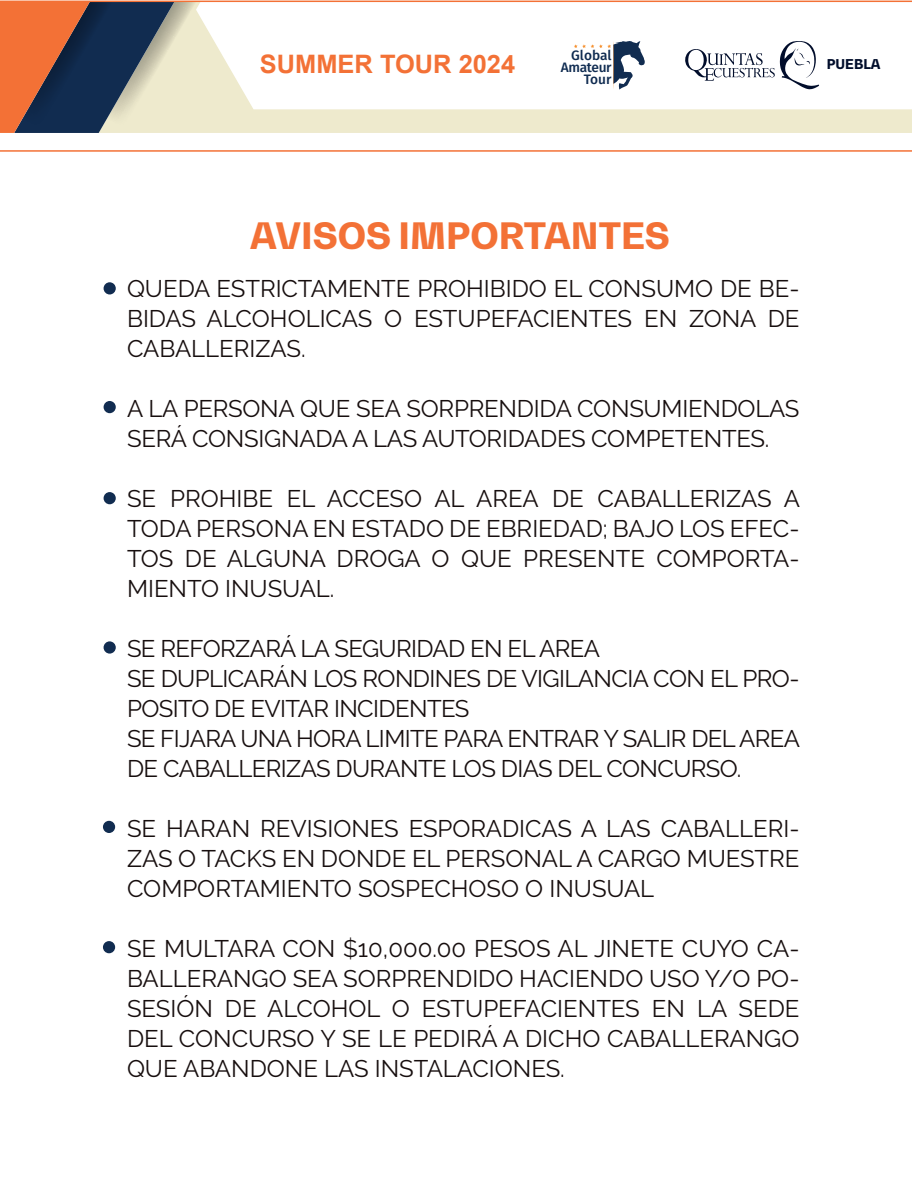
<style>
.page{position:relative;width:912px;height:1187px;background:#fff}
.page>*{position:absolute;margin:0;border:0;box-sizing:border-box;transform-origin:0 0}
.t1{font:700 36px "FEI";color:#f37136}
.t2{font:700 25.5px "Arial";color:#f37136}
.t3{font:24px/30px "Raleway";letter-spacing:-.01em;color:#170e0e;text-align:justify}
.t4{font:500 13.65px/12px "Fira Sans";letter-spacing:-.015em;color:#102c51;text-align:right}
.t5{font:700 13.35px "FEI";color:#010d2b}
</style>
<div class="page">
<div style="left:104px;top:401px;width:12px;height:12px;background:#112c50;border-radius:50%"></div>
<div style="left:104px;top:492px;width:12px;height:12px;background:#112c50;border-radius:50%"></div>
<div style="left:104px;top:641px;width:12px;height:12px;background:#112c50;border-radius:50%"></div>
<div style="left:103px;top:820px;width:12px;height:13px;background:#112c50;border-radius:50%"></div>
<div style="left:104px;top:282px;width:12px;height:12px;background:#112c50;border-radius:50%"></div>
<div style="left:103px;top:941px;width:12px;height:12px;background:#112c50;border-radius:50%"></div>
<svg style="left:0;top:1px;width:912px;height:151px"></svg>
<p class="t2" style="left:260px;top:47px;width:257px">SUMMER TOUR 2024</p>
<p class="t4" style="left:561px;top:48px;width:52px">Global<br>Amateur<br>Tour</p>
<p class="t5" style="left:827px;top:56px;width:55px">PUEBLA</p>
<h1 class="t1" style="left:250px;top:212px;width:421px">AVISOS IMPORTANTES</h1>
<p class="t3" style="left:127px;top:273px;width:674px">QUEDA ESTRICTAMENTE PROHIBIDO EL CONSUMO DE BE-BIDAS ALCOHOLICAS O ESTUPEFACIENTES EN ZONA DE CABALLERIZAS.</p>
<p class="t3" style="left:127px;top:393px;width:674px">A LA PERSONA QUE SEA SORPRENDIDA CONSUMIENDOLAS<br>SERÁ CONSIGNADA A LAS AUTORIDADES COMPETENTES.</p>
<p class="t3" style="left:127px;top:483px;width:675px">SE PROHIBE EL ACCESO AL AREA DE CABALLERIZAS A TODA PERSONA EN ESTADO DE EBRIEDAD; BAJO LOS EFEC-TOS DE ALGUNA DROGA O QUE PRESENTE COMPORTA-MIENTO INUSUAL.</p>
<p class="t3" style="left:127px;top:633px;width:675px;text-align:left">SE REFORZARÁ LA SEGURIDAD EN EL AREA<br>SE DUPLICARÁN LOS RONDINES DE VIGILANCIA CON EL PRO-POSITO DE EVITAR INCIDENTES<br>SE FIJARA UNA HORA LIMITE PARA ENTRAR Y SALIR DEL AREA DE CABALLERIZAS DURANTE LOS DIAS DEL CONCURSO.</p>
<p class="t3" style="left:127px;top:813px;width:674px">SE HARAN REVISIONES ESPORADICAS A LAS CABALLERI-ZAS O TACKS EN DONDE EL PERSONAL A CARGO MUESTRE COMPORTAMIENTO SOSPECHOSO O INUSUAL</p>
<p class="t3" style="left:127px;top:933px;width:674px">SE MULTARA CON $10,000.00 PESOS AL JINETE CUYO CA-BALLERANGO SEA SORPRENDIDO HACIENDO USO Y/O PO-SESIÓN DE ALCOHOL O ESTUPEFACIENTES EN LA SEDE DEL CONCURSO Y SE LE PEDIRÁ A DICHO CABALLERANGO QUE ABANDONE LAS INSTALACIONES.</p>
</div>
